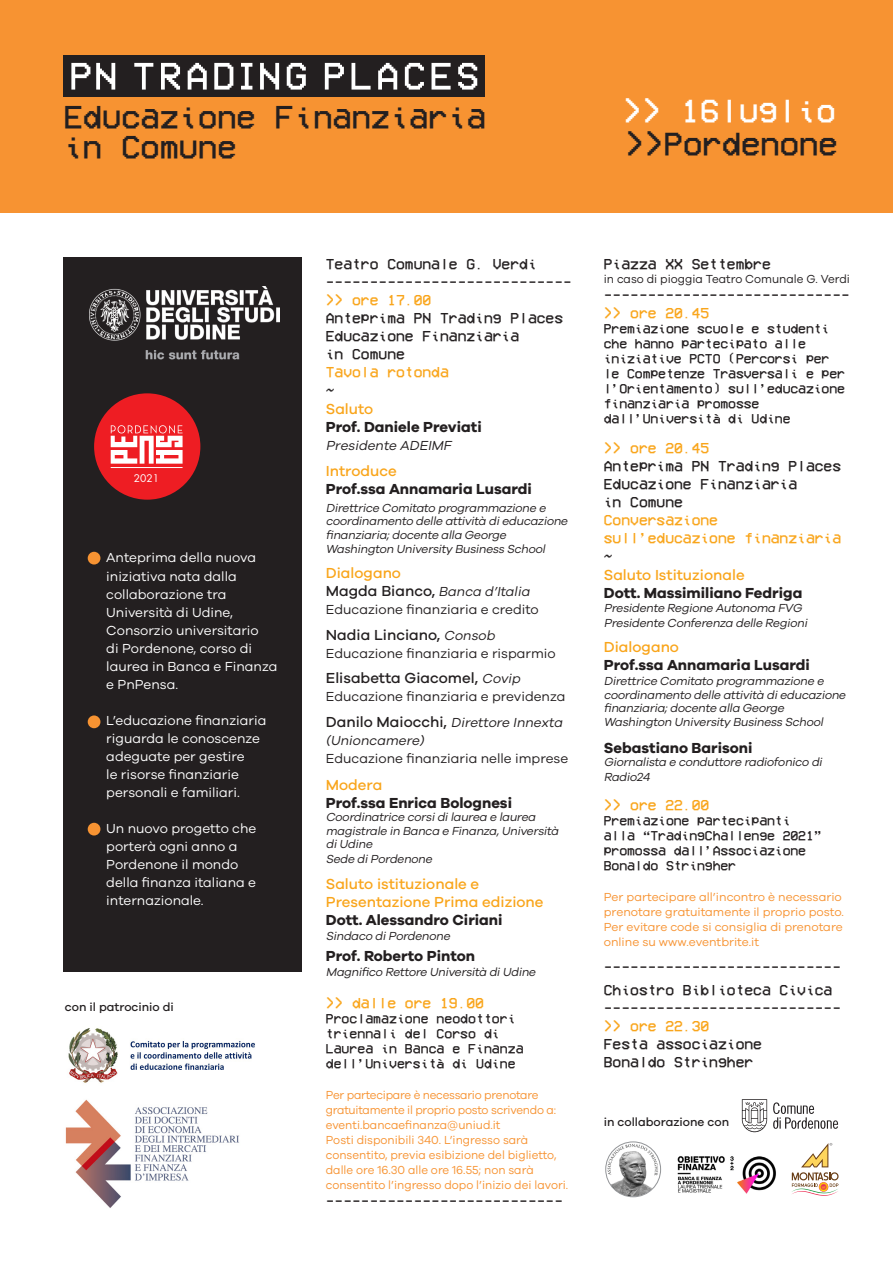
<style>
.page{position:relative;width:893px;height:1263px;background:#fff}
.page>*{position:absolute;margin:0;border:0;box-sizing:border-box;transform-origin:0 0}
.t1{font:33px "VCROSD Mono";color:#231f20}
.t2{font:33px "VCROSD Mono";color:#fff}
.t3{font:32.7px "VCROSD Mono";color:#231f20}
.t4{font:15px "VCROSD Mono";color:#231f20}
.t5{font:700 15px "Galano Grotesque";color:#231f20}
.t6{font:15px/18px "VCROSD Mono";color:#f9a51b}
.t7{font:500 15px/18px "Galano Grotesque";color:#f9a51b}
.t8{font:500 15px "Galano Grotesque";color:#231f20}
.t9{font:13.5px/15px "VCROSD Mono";letter-spacing:-.01em;color:#231f20}
.t10{font:13.5px/18px "Galano Grotesque";color:#fff}
.t11{font:13.5px "Galano Grotesque";color:#231f20}
.t12{font:italic 13.5px/18px "Galano Grotesque";color:#231f20}
.t13{font:italic 12px/13.5px "Galano Grotesque";color:#231f20}
.t14{font:12px/15px "Galano Grotesque";color:#f79332;scale:.96 1}
.t15{font:12px/15px "Galano Grotesque";color:#f79332}
.t16{font:12px/15px "Galano Grotesque";letter-spacing:-.02em;color:#f79332;scale:.96 1}
.t17{font:500 12px "Galano Grotesque";color:#231f20}
.t18{font:12px "Galano Grotesque";color:#231f20;scale:.96 1}
.t19{font:10.2px "Futura";color:#fff}
.s1{font-weight:500;font-style:normal;font-size:15px}
.s2{font-weight:400;font-style:italic;font-size:13.5px}
</style>
<div class="page">
<div style="left:0;top:0;width:893px;height:213px;background:#f79332"></div>
<svg style="left:742px;top:1099px;width:25px;height:33px"></svg>
<svg style="left:773px;top:1102px;width:65px;height:27px"></svg>
<img style="left:65px;top:1099px;width:174px;height:109px">
<img style="left:68px;top:1028px;width:187px;height:55px">
<img style="left:677px;top:1156px;width:99px;height:38px">
<img style="left:606px;top:1142px;width:55px;height:55px;border-radius:27px">
<div style="left:606px;top:1142px;width:55px;height:55px;border:1px solid #939598;border-radius:50%"></div>
<svg style="left:792px;top:1143px;width:46px;height:53px"></svg>
<div style="left:64px;top:257px;width:238px;height:715px;background:#231f20"></div>
<img style="left:89px;top:286px;width:191px;height:74px">
<div style="left:94px;top:393px;width:106px;height:107px;background:#ee1d23;border-radius:50%"></div>
<hr style="left:111px;top:467px;width:72px;height:1px;background:#fff">
<svg style="left:111px;top:425px;width:72px;height:39px"></svg>
<div style="left:88px;top:552px;width:12px;height:12px;background:#f79332;border-radius:50%"></div>
<div style="left:88px;top:715px;width:12px;height:13px;background:#f79332;border-radius:50%"></div>
<div style="left:88px;top:823px;width:12px;height:12px;background:#f79332;border-radius:50%"></div>
<div style="left:64px;top:55px;width:421px;height:42px;background:#231f20"></div>
<svg style="left:71px;top:63px;width:19px;height:27px"></svg>
<svg style="left:96px;top:63px;width:19px;height:27px"></svg>
<svg style="left:134px;top:63px;width:19px;height:27px"></svg>
<svg style="left:161px;top:63px;width:19px;height:27px"></svg>
<svg style="left:188px;top:63px;width:19px;height:27px"></svg>
<svg style="left:214px;top:63px;width:19px;height:27px"></svg>
<svg style="left:241px;top:63px;width:11px;height:27px"></svg>
<svg style="left:260px;top:63px;width:19px;height:27px"></svg>
<svg style="left:287px;top:63px;width:19px;height:27px"></svg>
<svg style="left:325px;top:63px;width:19px;height:27px"></svg>
<svg style="left:351px;top:63px;width:20px;height:27px"></svg>
<svg style="left:378px;top:63px;width:19px;height:27px"></svg>
<svg style="left:405px;top:63px;width:19px;height:27px"></svg>
<svg style="left:431px;top:63px;width:20px;height:27px"></svg>
<svg style="left:458px;top:63px;width:19px;height:27px"></svg>
<p class="t3" style="left:64px;top:101px;width:424px">Educazione Finanziaria</p>
<p class="t3" style="left:64px;top:131px;width:174px">in Comune</p>
<p class="t2" style="left:623px;top:95px;width:214px">&gt;&gt; 16luglio</p>
<p class="t1" style="left:625px;top:128px;width:214px">&gt;&gt;Pordenone</p>
<p class="t19" style="left:134px;top:471px;width:27px">2021</p>
<p class="t10" style="left:106px;top:548px;width:173px">Anteprima della nuova iniziativa nata dalla collaborazione tra<br>Università di Udine,<br>Consorzio universitario<br>di Pordenone, corso di laurea in Banca e Finanza e PnPensa.</p>
<p class="t10" style="left:106px;top:710px;width:162px">L’educazione finanziaria riguarda le conoscenze adeguate per gestire<br>le risorse finanziarie personali e familiari.</p>
<p class="t10" style="left:106px;top:818px;width:152px">Un nuovo progetto che porterà ogni anno a<br>Pordenone il mondo della finanza italiana e internazionale.</p>
<p class="t17" style="left:65px;top:1000px;width:110px">con il patrocinio di</p>
<p class="t4" style="left:326px;top:257px;width:212px">Teatro Comunale G. Verdi</p>
<p class="t4" style="left:326px;top:275px;width:248px">----------------------------</p>
<p class="t6" style="left:326px;top:292px;width:107px">&gt;&gt; ore 17.00</p>
<p class="t4" style="left:326px;top:311px;width:239px">Anteprima PN Trading Places</p>
<p class="t4" style="left:326px;top:329px;width:195px">Educazione Finanziaria</p>
<p class="t4" style="left:326px;top:347px;width:81px">in Comune</p>
<p class="t6" style="left:326px;top:364px;width:125px">Tavola rotonda</p>
<p class="t4" style="left:326px;top:383px;width:10px">~</p>
<p class="t7" style="left:326px;top:400px;width:49px">Saluto</p>
<p class="t5" style="left:326px;top:418px;width:157px">Prof. Daniele Previati</p>
<p class="t12" style="left:326px;top:436px;width:130px">Presidente ADEIMF</p>
<p class="t7" style="left:326px;top:461px;width:73px">Introduce</p>
<p class="t5" style="left:326px;top:480px;width:208px">Prof.ssa Annamaria Lusardi</p>
<p class="t13" style="left:326px;top:501px;width:246px">Direttrice Comitato programmazione e coordinamento delle attività dieducazione finanziaria;docente alla George Washington University Business School</p>
<p class="t7" style="left:326px;top:563px;width:77px">Dialogano</p>
<p class="t12" style="left:326px;top:582px;width:208px"><span class="s1">M a g d a B ia nco,</span> Banca d’Italia</p>
<p class="t11" style="left:326px;top:601px;width:215px">Educazione finanziaria e credito</p>
<p class="t8" style="left:326px;top:625px;width:173px">Nadia Linciano, <span class="s2">Consob</span></p>
<p class="t11" style="left:326px;top:645px;width:231px">Educazione finanziaria e risparmio</p>
<p class="t8" style="left:326px;top:669px;width:199px">Elisabetta Giacomel, <span class="s2">Covip</span></p>
<p class="t11" style="left:326px;top:688px;width:241px">Educazione finanziaria e previdenza</p>
<p class="t12" style="left:326px;top:712px;width:241px"><span class="s1">Da n i l o M a i occ h i,</span> Direttore Innexta (Unioncamere)</p>
<p class="t11" style="left:326px;top:750px;width:244px">Educazione finanziaria nelle imprese</p>
<p class="t7" style="left:326px;top:775px;width:58px">Modera</p>
<p class="t5" style="left:326px;top:793px;width:188px">Prof.ssa Enrica Bolognesi</p>
<p class="t13" style="left:326px;top:810px;width:237px">Coordinatrice corsidilaurea e laurea magistrale in Banca e Finanza,Università diUdine</p>
<p class="t13" style="left:326px;top:852px;width:110px">Sede diPordenone</p>
<p class="t7" style="left:326px;top:874px;width:219px">Saluto istituzionale e<br>Presentazione Prima edizione</p>
<p class="t5" style="left:326px;top:910px;width:178px">Dott. Alessandro Ciriani</p>
<p class="t13" style="left:326px;top:928px;width:128px">Sindaco diPordenone</p>
<p class="t5" style="left:326px;top:946px;width:151px">Prof. Roberto Pinton</p>
<p class="t13" style="left:326px;top:964px;width:214px">Magnifico Rettore Università diUdine</p>
<p class="t6" style="left:326px;top:994px;width:160px">&gt;&gt; dalle ore 19.00</p>
<p class="t9" style="left:326px;top:1011px;width:199px">Proclamazione neodottori triennali del Corso di<br>Laurea in Banca e Finanza dell’Università di Udine</p>
<p class="t16" style="left:326px;top:1087px;width:241px">Per partecipare è necessario prenotare gratuitamente il proprio posto scrivendo a:</p>
<p class="t14" style="left:326px;top:1117px;width:183px">eventi.bancaefinanza@uniud.it</p>
<p class="t14" style="left:326px;top:1132px;width:254px">Posti disponibili 340. L’ingresso sarà consentito, previa esibizione del biglietto, dalle ore 16.30 alle ore 16.55; non sarà consentito l’ingresso dopo l’inizio dei lavori.</p>
<p class="t4" style="left:326px;top:1193px;width:239px">---------------------------</p>
<p class="t4" style="left:604px;top:256px;width:169px">Piazza XX Settembre</p>
<p class="t18" style="left:604px;top:272px;width:258px">in caso di pioggia Teatro Comunale G. Verdi</p>
<p class="t4" style="left:604px;top:288px;width:248px">----------------------------</p>
<p class="t6" style="left:604px;top:304px;width:107px">&gt;&gt; ore 20.45</p>
<p class="t9" style="left:604px;top:321px;width:243px">Premiazione scuole e studenti che hanno partecipato alle iniziative PCTO (Percorsi per le Competenze Trasversali e per l’Orientamento) sull’educazione finanziaria promosse dall’Università di Udine</p>
<p class="t6" style="left:604px;top:439px;width:107px">&gt;&gt; ore 20.45</p>
<p class="t4" style="left:604px;top:459px;width:239px">Anteprima PN Trading Places</p>
<p class="t4" style="left:604px;top:477px;width:195px">Educazione Finanziaria</p>
<p class="t4" style="left:604px;top:495px;width:81px">in Comune</p>
<p class="t6" style="left:604px;top:511px;width:239px">Conversazione sull’educazione finanziaria</p>
<p class="t4" style="left:604px;top:549px;width:10px">~</p>
<p class="t7" style="left:604px;top:566px;width:142px">Saluto Istituzionale</p>
<p class="t5" style="left:604px;top:584px;width:200px">Dott. Massimiliano Fedriga</p>
<p class="t13" style="left:604px;top:600px;width:207px;line-height:15px">Presidente Regione Autonoma FVG<br>Presidente Conferenza delle Regioni</p>
<p class="t7" style="left:604px;top:638px;width:77px">Dialogano</p>
<p class="t5" style="left:604px;top:656px;width:208px">Prof.ssa Annamaria Lusardi</p>
<p class="t13" style="left:604px;top:674px;width:246px">Direttrice Comitato programmazione e coordinamento delle attività dieducazione finanziaria;docente alla George Washington University Business School</p>
<p class="t5" style="left:604px;top:738px;width:150px">Sebastiano Barisoni</p>
<p class="t13" style="left:604px;top:754px;width:222px;line-height:15px">Giornalista e conduttore radiofonico di<br>Radio24</p>
<p class="t6" style="left:604px;top:796px;width:107px">&gt;&gt; ore 22.00</p>
<p class="t9" style="left:604px;top:813px;width:219px">Premiazione partecipanti alla “TradingChallenge 2021” promossa dall’Associazione</p>
<p class="t9" style="left:604px;top:858px;width:134px">Bonaldo Stringher</p>
<p class="t15" style="left:604px;top:889px;width:242px">Per partecipare all’incontro è necessario prenotare gratuitamente il proprio posto.</p>
<p class="t15" style="left:604px;top:919px;width:240px">Per evitare code si consiglia di prenotare online su www.eventbrite.it</p>
<p class="t4" style="left:604px;top:960px;width:239px">---------------------------</p>
<p class="t4" style="left:604px;top:982px;width:230px">Chiostro Biblioteca Civica</p>
<p class="t4" style="left:604px;top:1000px;width:239px">---------------------------</p>
<p class="t6" style="left:604px;top:1017px;width:107px">&gt;&gt; ore 22.30</p>
<p class="t4" style="left:604px;top:1036px;width:160px">Festa associazione</p>
<p class="t4" style="left:604px;top:1054px;width:151px">Bonaldo Stringher</p>
<p class="t17" style="left:604px;top:1114px;width:127px">in collaborazione con</p>
</div>
